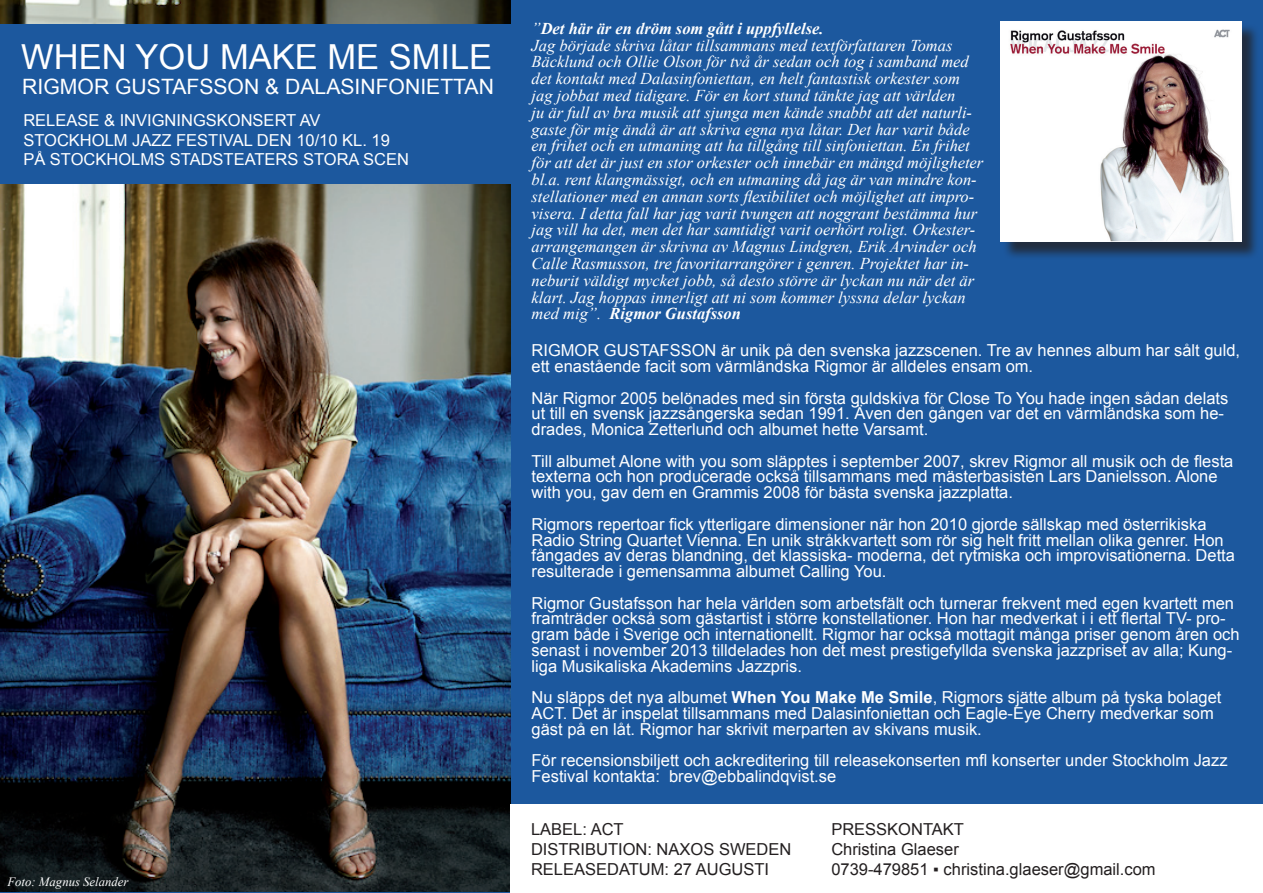
<style>
.page{position:relative;width:1263px;height:893px;background:#1c589e}
.page>*{position:absolute;margin:0;border:0;box-sizing:border-box;transform-origin:0 0}
.t1{font:34.5px "Arial";color:#fff}
.t2{font:21.15px "Arial";color:#fff}
.t3{font:16.5px/15.8px "Arial";color:#fff}
.t4{font:italic 16.5px/16.8px "Times New Roman";color:#fff}
.t5{font:16.5px/19.8px "Arial";color:#231f20}
.t6{font:italic 12.75px "Times New Roman";color:#fff}
.s1{font-weight:700}
</style>
<div class="page">
<img style="left:0;top:0;width:510px;height:892px">
<div style="left:1002px;top:24px;width:257px;height:236px;background:#231f20;opacity:.75"></div>
<img style="left:1000px;top:21px;width:241px;height:220px">
<div style="left:0;top:24px;width:514px;height:160px;background:#1c589e"></div>
<div style="left:510px;top:805px;width:753px;height:88px;background:#fff"></div>
<h1 class="t1" style="left:21px;top:34px;width:472px">WHEN YOU MAKE ME SMILE</h1>
<p class="t2" style="left:22px;top:73px;width:473px">RIGMOR GUSTAFSSON &amp; DALASINFONIETTAN</p>
<p class="t3" style="left:23px;top:110px;width:387px;line-height:19.8px">RELEASE &amp; INVIGNINGSKONSERT AV<br>STOCKHOLM JAZZ FESTIVAL DEN 10/10 KL. 19<br>PÅ STOCKHOLMS STADSTEATERS STORA SCEN</p>
<p class="t6" style="left:7px;top:873px;width:123px">Foto: Magnus Selander</p>
<p class="t4" style="left:532px;top:19px;width:453px">”<span class="s1">Det här är en dröm som gått i uppfyllelse.<br></span>Jag började skriva låtar tillsammans med textförfattaren Tomas Bäcklund och Ollie Olson för två år sedan och tog i samband med det kontakt med Dalasinfoniettan, en helt fantastisk orkester som jag jobbat med tidigare. För en kort stund tänkte jag att världen<br>ju är full av bra musik att sjunga men kände snabbt att det naturli&shy;gaste för mig ändå är att skriva egna nya låtar. Det har varit både en frihet och en utmaning att ha tillgång till sinfoniettan. En frihet för att det är just en stor orkester och innebär en mängd möjligheter bl.a. rent klangmässigt, och en utmaning då jag är van mindre kon&shy;stellationer med en annan sorts flexibilitet och möjlighet att impro&shy;visera. I detta fall har jag varit tvungen att noggrant bestämma hur jag vill ha det, men det har samtidigt varit oerhört roligt. Orkester&shy;arrangemangen är skrivna av Magnus Lindgren, Erik Arvinder och Calle Rasmusson, tre favoritarrangörer i genren. Projektet har in&shy;neburit väldigt mycket jobb, så desto större är lyckan nu när det är klart. Jag hoppas innerligt att ni som kommer lyssna delar lyckan med mig”. <span class="s1">Rigmor Gustafsson</span></p>
<p class="t3" style="left:531px;top:343px;width:710px">RIGMOR GUSTAFSSON är unik på den svenska jazzscenen. Tre av hennes album har sålt guld, ett enastående facit som värmländska Rigmor är alldeles ensam om.</p>
<p class="t3" style="left:531px;top:390px;width:698px">När Rigmor 2005 belönades med sin första guldskiva för Close To You hade ingen sådan delats ut till en svensk jazzsångerska sedan 1991. Även den gången var det en värmländska som he&shy;drades, Monica Zetterlund och albumet hette Varsamt.</p>
<p class="t3" style="left:531px;top:453px;width:703px">Till albumet Alone with you som släpptes i september 2007, skrev Rigmor all musik och de flesta texterna och hon producerade också tillsammans med mästerbasisten Lars Danielsson. Alone with you, gav dem en Grammis 2008 för bästa svenska jazzplatta.</p>
<p class="t3" style="left:531px;top:516px;width:705px">Rigmors repertoar fick ytterligare dimensioner när hon 2010 gjorde sällskap med österrikiska Radio String Quartet Vienna. En unik stråkkvartett som rör sig helt fritt mellan olika genrer. Hon fångades av deras blandning, det klassiska- moderna, det rytmiska och improvisationerna. Detta resulterade i gemensamma albumet Calling You.</p>
<p class="t3" style="left:531px;top:595px;width:709px">Rigmor Gustafsson har hela världen som arbetsfält och turnerar frekvent med egen kvartett men framträder också som gästartist i större konstellationer. Hon har medverkat i i ett flertal TV- pro&shy;gram både i Sverige och internationellt. Rigmor har också mottagit många priser genom åren och senast i november 2013 tilldelades hon det mest prestigefyllda svenska jazzpriset av alla; Kung&shy;liga Musikaliska Akademins Jazzpris.</p>
<p class="t3" style="left:531px;top:690px;width:691px">Nu släpps det nya albumet <span class="s1">When You Make Me Smile</span>, Rigmors sjätte album på tyska bolaget<br>ACT. Det är inspelat tillsammans med Dalasinfoniettan och Eagle-Eye Cherry medverkar som gäst på en låt. Rigmor har skrivit merparten av skivans musik.</p>
<p class="t3" style="left:531px;top:753px;width:697px">För recensionsbiljett och ackreditering till releasekonserten mfl konserter under Stockholm Jazz<br>Festival kontakta: brev@ebbalindqvist.se</p>
<p class="t5" style="left:531px;top:819px;width:262px">LABEL: ACT<br>DISTRIBUTION: NAXOS SWEDEN<br>RELEASEDATUM: 27 AUGUSTI</p>
<p class="t5" style="left:831px;top:819px;width:326px">PRESSKONTAKT<br>Christina Glaeser<br>0739-479851 ▪ christina.glaeser@gmail.com</p>
</div>
